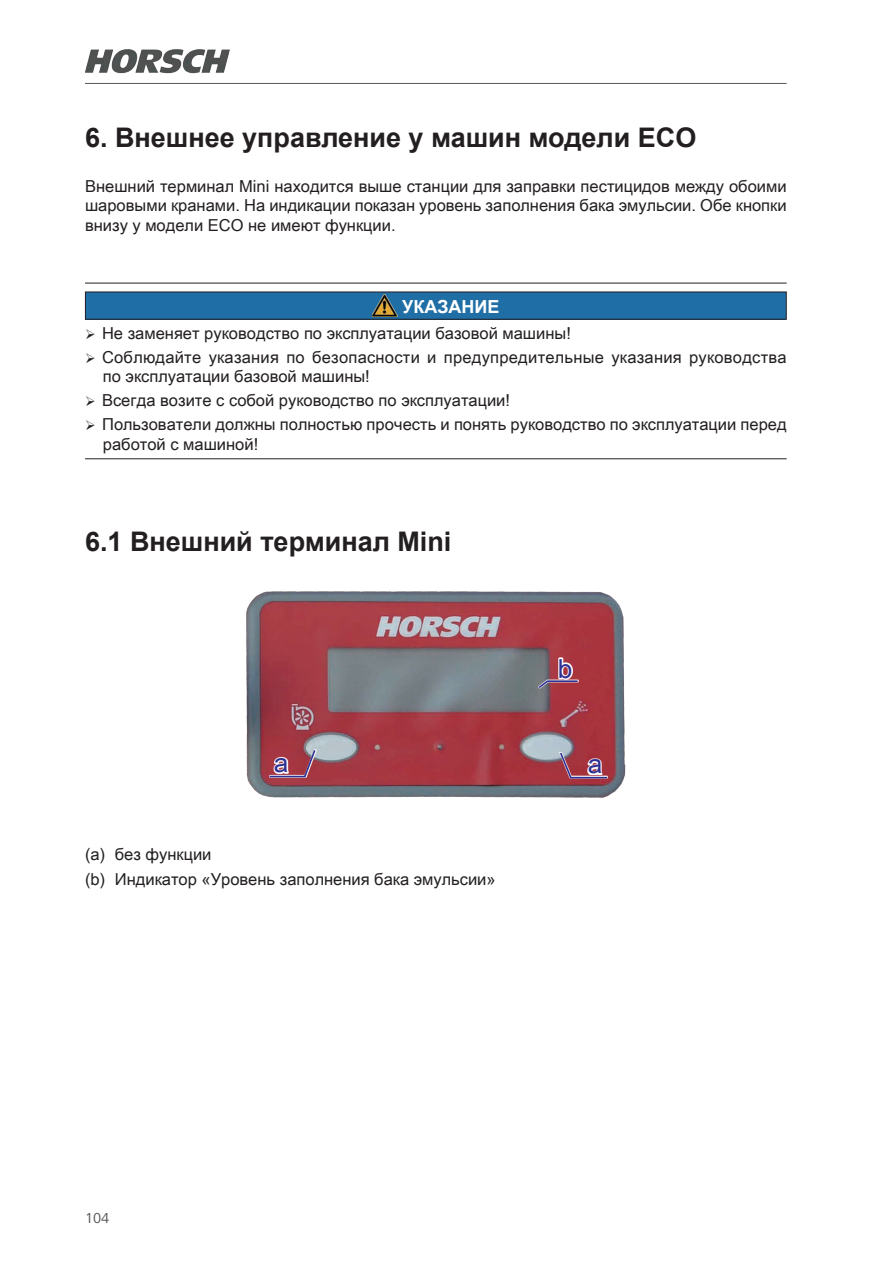
<style>
.page{position:relative;width:893px;height:1263px;background:#fff}
.page>*{position:absolute;margin:0;border:0;box-sizing:border-box;transform-origin:0 0}
.ueberschrift1{font:700 27px "Arial";color:#231f20}
.ueberschrift2{font:700 27px "Arial";color:#231f20}
.t1{font:26.25px "Arial Unicode MS";color:#2e3092}
.t2{font:700 18px "Arial";color:#fff}
.text{font:16.5px/24px "Arial Unicode MS";color:#231f20}
.Fließtext{font:15px "Frutiger Next LTW1 G";color:#57585a}
</style>
<div class="page">
<hr style="left:85px;top:83px;width:702px;height:1px;background:#57585a">
<img style="left:85px;top:49px;width:145px;height:24px">
<hr style="left:85px;top:283px;width:702px;height:1px;background:#231f20">
<hr style="left:85px;top:458px;width:702px;height:1px;background:#231f20">
<div style="left:85px;top:292px;width:701px;height:27px;background:#206ea6"></div>
<img style="left:372px;top:294px;width:26px;height:22px">
<div style="left:85px;top:292px;width:702px;height:28px;border:1px solid #231f20"></div>
<img style="left:246px;top:591px;width:380px;height:207px">
<svg style="left:559px;top:751px;width:50px;height:28px"></svg>
<svg style="left:587px;top:758px;width:16px;height:17px"></svg>
<svg style="left:268px;top:748px;width:49px;height:30px"></svg>
<svg style="left:273px;top:757px;width:16px;height:17px"></svg>
<svg style="left:537px;top:679px;width:42px;height:11px"></svg>
<svg style="left:558px;top:657px;width:15px;height:23px"></svg>
<p class="ueberschrift1" style="left:85px;top:119px;width:613px">6. Внешнее управление у машин модели ECO</p>
<p class="text" style="left:85px;top:176px;width:703px;line-height:19.8px;text-align:justify">Внешний терминал Mini находится выше станции для заправки пестицидов между обоими шаровыми кранами. На индикации показан уровень заполнения бака эмульсии. Обе кнопки внизу у модели ECO не имеют функции.</p>
<p class="t2" style="left:402px;top:294px;width:99px">УКАЗАНИЕ</p>
<p class="text" style="left:102px;top:320px;width:686px">Не заменяет руководство по эксплуатации базовой машины!<br>Соблюдайте указания по безопасности и предупредительные указания руководства</p>
<p class="text" style="left:102px;top:364px;width:686px">по эксплуатации базовой машины!<br>Всегда возите с собой руководство по эксплуатации!<br>Пользователи должны полностью прочесть и понять руководство по эксплуатации перед</p>
<p class="text" style="left:103px;top:432px;width:157px">работой с машиной!</p>
<p class="ueberschrift2" style="left:85px;top:522px;width:368px">6.1 Внешний терминал Mini</p>
<p class="t1" style="left:558px;top:650px;width:16px">b</p>
<p class="t1" style="left:274px;top:744px;width:16px">a</p>
<p class="t1" style="left:588px;top:745px;width:16px">a</p>
<p class="text" style="left:85px;top:841px;width:128px">(a) без функции</p>
<p class="text" style="left:85px;top:866px;width:412px">(b) Индикатор «Уровень заполнения бака эмульсии»</p>
<p class="Fließtext" style="left:85px;top:1209px;width:26px">104</p>
</div>
